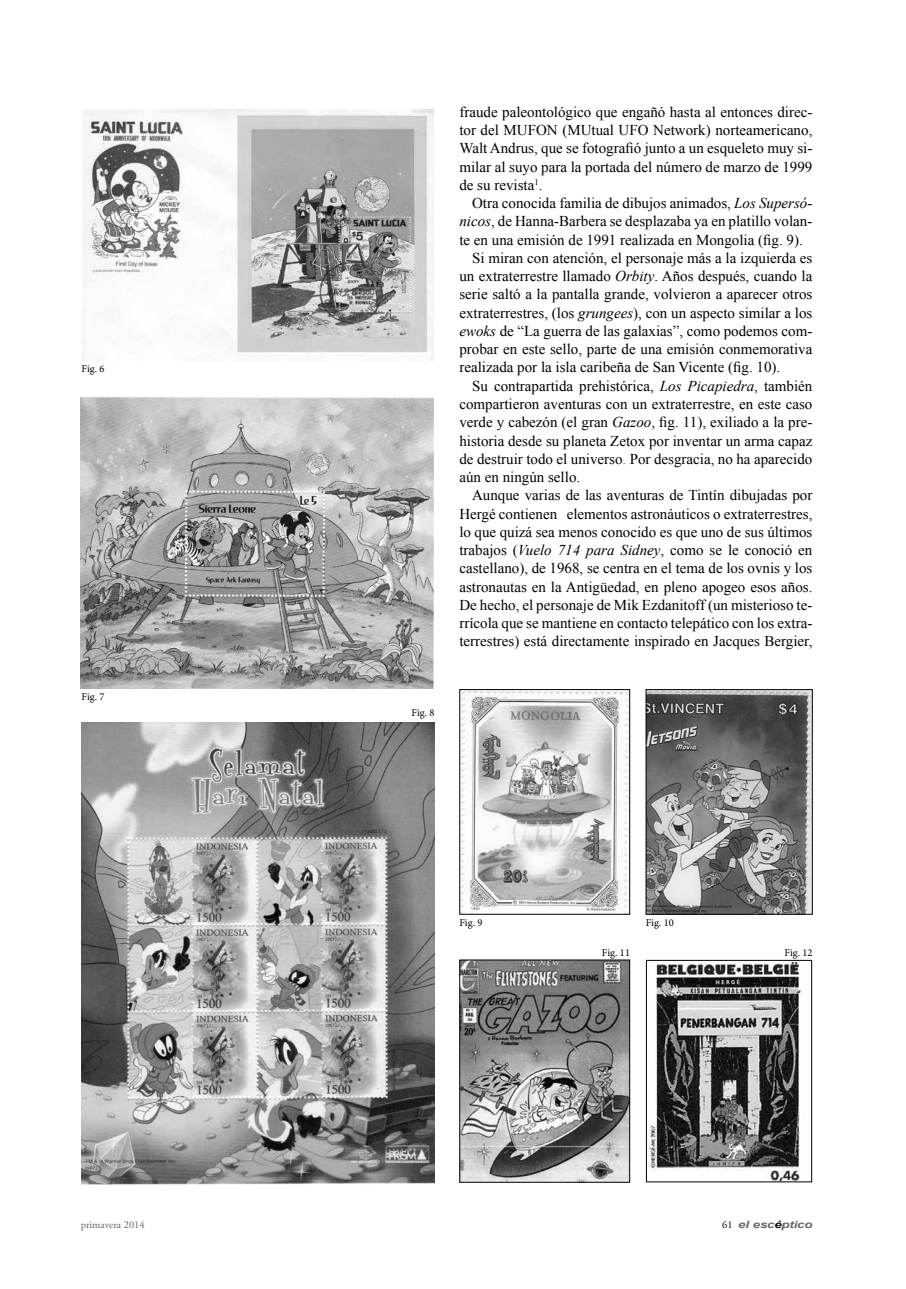
<style>
.page{position:relative;width:906px;height:1289px;background:#fff}
.page>*{position:absolute;margin:0;border:0;box-sizing:border-box;transform-origin:0 0}
.t1{font:15px/18.3px "Times New Roman";color:#000;text-align:justify}
.t2{font:10.5px "Minion Pro";color:#000}
.t3{font:10.5px "Adobe Garamond Pro";color:#636466}
.t4{font:italic 700 10.05px "Arial";letter-spacing:-.01em;color:#636466;scale:1.32 1}
.s1{font-style:italic}
.s2{color:#5f9868}
.s3{font-family:"Adobe Garamond Pro";font-weight:400;font-style:normal;font-size:10.5px;color:#000}
.s4{color:#000}
</style>
<div class="page">
<img style="left:82px;top:109px;width:352px;height:251px">
<img style="left:81px;top:396px;width:353px;height:292px">
<img style="left:82px;top:722px;width:352px;height:461px">
<img style="left:648px;top:691px;width:162px;height:221px">
<div style="left:646px;top:689px;width:166px;height:225px;border:1px solid #000"></div>
<img style="left:461px;top:961px;width:167px;height:219px">
<div style="left:459px;top:959px;width:171px;height:223px;border:1px solid #000"></div>
<img style="left:461px;top:691px;width:167px;height:220px">
<div style="left:459px;top:689px;width:171px;height:225px;border:1px solid #000"></div>
<img style="left:649px;top:962px;width:152px;height:217px">
<div style="left:646px;top:960px;width:166px;height:221px;border:1px solid #000"></div>
<p class="t2" style="left:82px;top:362px;width:25px">Fig. 6</p>
<p class="t2" style="left:82px;top:690px;width:25px">Fig. 7</p>
<p class="t2" style="left:411px;top:705px;width:25px">Fig. 8</p>
<p class="t1" style="left:459px;top:102px;width:354px">fraude paleontológico que engañó hasta al entonces direc&shy;tor del MUFON (MUtual UFO Network) norteamericano, Walt Andrus, que se fotografió junto a un esqueleto muy si&shy;milar al suyo para la portada del número de marzo de 1999 de su revista<sup>1</sup>.</p>
<p class="t1" style="left:472px;top:193px;width:342px">Otra conocida familia de dibujos animados, <span class="s1">Los Supersó-</span></p>
<p class="t1" style="left:459px;top:212px;width:354px"><span class="s1">nicos</span>, de Hanna-Barbera se desplazaba ya en platillo volan-</p>
<p class="t1" style="left:459px;top:230px;width:345px">te en una emisión de 1991 realizada en Mongolia (fig. 9).</p>
<p class="t1" style="left:472px;top:248px;width:342px">Si miran con atención, el personaje más a la izquierda es</p>
<p class="t1" style="left:459px;top:266px;width:354px">un extraterrestre llamado <span class="s1">Orbity</span>. Años después, cuando la</p>
<p class="t1" style="left:459px;top:285px;width:354px">serie saltó a la pantalla grande, volvieron a aparecer otros</p>
<p class="t1" style="left:459px;top:303px;width:354px">extraterrestres, (los <span class="s1">grungees</span>), con un aspecto similar a los</p>
<p class="t1" style="left:459px;top:321px;width:354px"><span class="s1">ewoks</span> de “La guerra de las galaxias”, como podemos com-</p>
<p class="t1" style="left:459px;top:339px;width:354px">probar en este sello, parte de una emisión conmemorativa</p>
<p class="t1" style="left:459px;top:358px;width:322px">realizada por la isla caribeña de San Vicente (fig. 10).</p>
<p class="t1" style="left:472px;top:376px;width:342px">Su contrapartida prehistórica, <span class="s1">Los Picapiedra</span>, también</p>
<p class="t1" style="left:459px;top:394px;width:354px">compartieron aventuras con un extraterrestre, en este caso</p>
<p class="t1" style="left:459px;top:412px;width:354px">verde y cabezón (el gran <span class="s1">Gazoo</span>, fig. 11), exiliado a la pre-</p>
<p class="t1" style="left:459px;top:431px;width:354px">historia desde su planeta Zetox por inventar un arma capaz</p>
<p class="t1" style="left:459px;top:449px;width:354px">de destruir todo el universo<span class="s2">.</span> Por desgracia, no ha aparecido</p>
<p class="t1" style="left:459px;top:467px;width:122px">aún en ningún sello.</p>
<p class="t1" style="left:472px;top:485px;width:342px">Aunque varias de las aventuras de Tintín dibujadas por</p>
<p class="t1" style="left:459px;top:504px;width:354px">Hergé contienen elementos astronáuticos o extraterrestres,</p>
<p class="t1" style="left:459px;top:522px;width:354px">lo que quizá sea menos conocido es que uno de sus últimos</p>
<p class="t1" style="left:459px;top:540px;width:354px">trabajos (<span class="s1">Vuelo 714 para Sidney</span>, como se le conoció en</p>
<p class="t1" style="left:459px;top:558px;width:354px">castellano), de 1968, se centra en el tema de los ovnis y los</p>
<p class="t1" style="left:459px;top:577px;width:354px">astronautas en la Antigüedad, en pleno apogeo esos años.</p>
<p class="t1" style="left:459px;top:595px;width:354px">De hecho, el personaje de Mik Ezdanitoff (un misterioso te-</p>
<p class="t1" style="left:459px;top:613px;width:354px">rrícola que se mantiene en contacto telepático con los extra-</p>
<p class="t1" style="left:459px;top:631px;width:354px">terrestres) está directamente inspirado en Jacques Bergier,</p>
<p class="t2" style="left:459px;top:915px;width:25px">Fig. 9</p>
<p class="t2" style="left:645px;top:915px;width:30px">Fig. 10</p>
<p class="t2" style="left:602px;top:945px;width:30px">Fig. 11</p>
<p class="t2" style="left:784px;top:945px;width:30px">Fig. 12</p>
<p class="t3" style="left:81px;top:1217px;width:65px">primavera 2014</p>
<p class="t4" style="left:722px;top:1217px;width:70px"><span class="s3">61</span> el esc<span class="s4">é</span>ptico</p>
</div>
